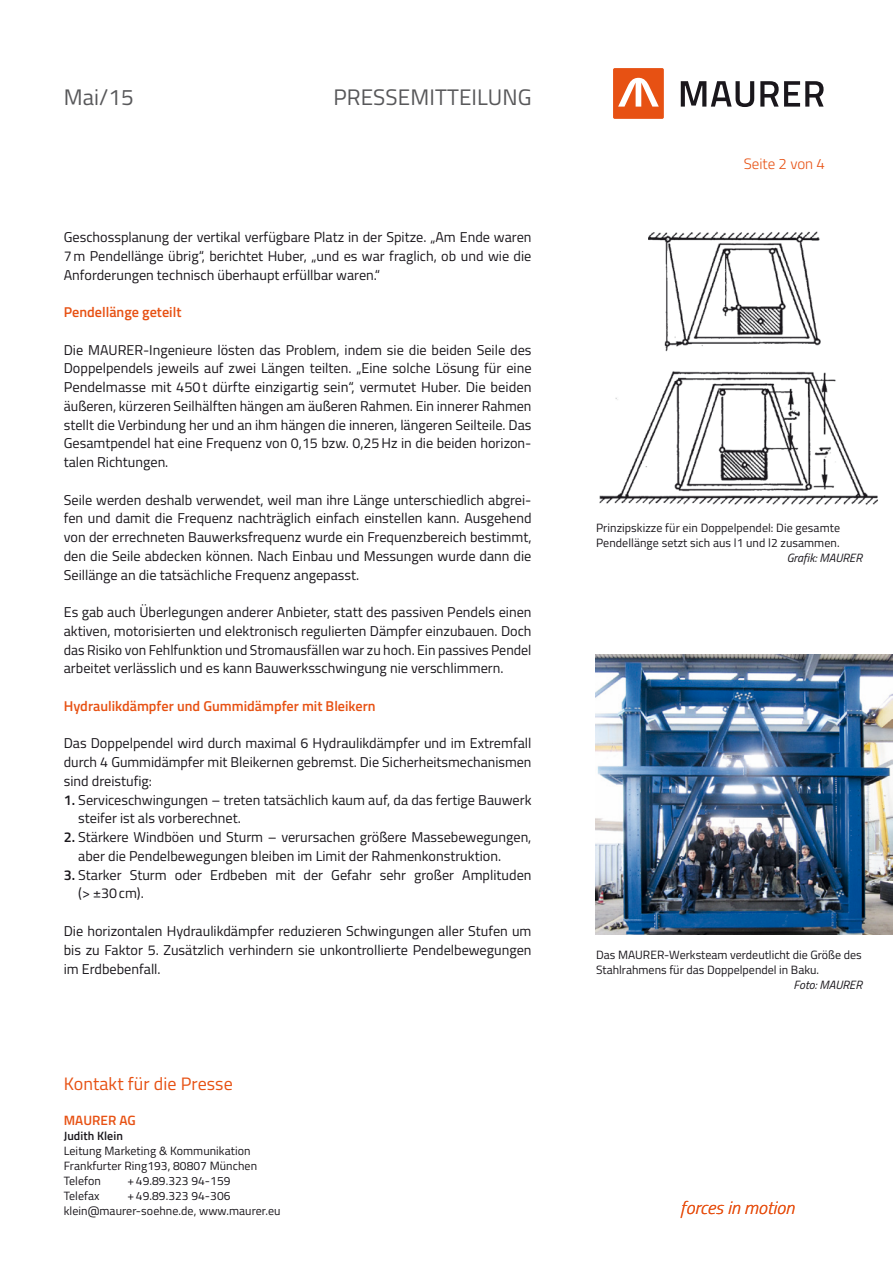
<style>
.page{position:relative;width:893px;height:1263px;background:#fff}
.page>*{position:absolute;margin:0;border:0;box-sizing:border-box;transform-origin:0 0}
.t1{font:22.5px "Titillium";letter-spacing:.005em;color:#58585a}
.t2{font:18px "Titillium";letter-spacing:.005em;color:#e75113}
.t3{font:italic 300 18px "Titillium";letter-spacing:.005em;color:#e75113}
.t4{font:300 15px "Titillium";color:#e75113}
.t5{font:14.25px/18.8px "Titillium";color:#1a171c;text-align:justify}
.t6{font:600 14.25px "Titillium";color:#e75113}
.t7{font:600 13.5px "Titillium";letter-spacing:.005em;color:#e75113}
.t8{font:12px/15px "Titillium";letter-spacing:.005em;color:#1a171c}
.t9{font:italic 12px "Titillium";color:#1a171c}
.t10{font:600 12px "Titillium";letter-spacing:.005em;color:#1a171c}
.s1{font-weight:600}
</style>
<div class="page">
<div style="left:613px;top:68px;width:51px;height:51px;background:#e75113;border-radius:2px"></div>
<svg style="left:681px;top:81px;width:73px;height:26px"></svg>
<svg style="left:760px;top:81px;width:64px;height:26px"></svg>
<svg style="left:618px;top:78px;width:41px;height:29px"></svg>
<img style="left:595px;top:654px;width:298px;height:281px">
<img style="left:599px;top:371px;width:279px;height:134px">
<img style="left:648px;top:231px;width:173px;height:121px">
<h1 class="t1" style="left:64px;top:81px;width:72px">Mai/15</h1>
<h1 class="t1" style="left:333px;top:81px;width:200px">PRESSEMITTEILUNG</h1>
<p class="t5" style="left:64px;top:227px;width:469px">Geschossplanung der vertikal verfügbare Platz in der Spitze. „Am Ende waren 7m Pendellänge übrig“, berichtet Huber, „und es war fraglich, ob und wie die Anforderungen technisch überhaupt erfüllbar waren.“</p>
<p class="t6" style="left:64px;top:301px;width:119px">Pendellänge geteilt</p>
<p class="t5" style="left:64px;top:340px;width:469px">Die MAURER-Ingenieure lösten das Problem, indem sie die beiden Seile des Doppelpendels jeweils auf zwei Längen teilten. „Eine solche Lösung für eine Pendelmasse mit 450t dürfte einzigartig sein“, vermutet Huber. Die beiden äußeren, kürzeren Seilhälften hängen am äußeren Rahmen. Ein innerer Rahmen stellt die Verbindung her und an ihm hängen die inneren, längeren Seilteile. Das Gesamtpendel hat eine Frequenz von 0,15 bzw. 0,25Hz in die beiden horizon&shy;talen Richtungen.</p>
<p class="t5" style="left:64px;top:490px;width:469px">Seile werden deshalb verwendet, weil man ihre Länge unterschiedlich abgrei&shy;fen und damit die Frequenz nachträglich einfach einstellen kann. Ausgehend von der errechneten Bauwerksfrequenz wurde ein Frequenzbereich bestimmt, den die Seile abdecken können. Nach Einbau und Messungen wurde dann die Seillänge an die tatsächliche Frequenz angepasst.</p>
<p class="t5" style="left:64px;top:602px;width:469px">Es gab auch Überlegungen anderer Anbieter, statt des passiven Pendels einen aktiven, motorisierten und elektronisch regulierten Dämpfer einzubauen. Doch das Risiko von Fehlfunktion und Stromausfällen war zu hoch. Ein passives Pendel arbeitet verlässlich und es kann Bauwerksschwingung nie verschlimmern.</p>
<p class="t6" style="left:64px;top:695px;width:313px">Hydraulikdämpfer und Gummidämpfer mit Bleikern</p>
<p class="t5" style="left:64px;top:733px;width:469px">Das Doppelpendel wird durch maximal 6 Hydraulikdämpfer und im Extremfall durch 4 Gummidämpfer mit Bleikernen gebremst. Die Sicherheitsmechanismen sind dreistufig:</p>
<p class="t5" style="left:78px;top:790px;width:455px;text-indent:-15px"><span class="s1">1.</span> Serviceschwingungen – treten tatsächlich kaum auf, da das fertige Bauwerk steifer ist als vorberechnet.</p>
<p class="t5" style="left:78px;top:827px;width:455px;text-indent:-15px"><span class="s1">2.</span> Stärkere Windböen und Sturm – verursachen größere Massebewegungen, aber die Pendelbewegungen bleiben im Limit der Rahmenkonstruktion.</p>
<p class="t5" style="left:78px;top:865px;width:455px;text-indent:-15px"><span class="s1">3.</span> Starker Sturm oder Erdbeben mit der Gefahr sehr großer Amplituden (&gt; ±30cm).</p>
<p class="t5" style="left:64px;top:921px;width:469px">Die horizontalen Hydraulikdämpfer reduzieren Schwingungen aller Stufen um bis zu Faktor 5. Zusätzlich verhindern sie unkontrollierte Pendelbewegungen im Erdbebenfall.</p>
<p class="t2" style="left:64px;top:1070px;width:171px">Kontakt für die Presse</p>
<p class="t7" style="left:64px;top:1109px;width:74px">MAURER AG</p>
<p class="t10" style="left:64px;top:1126px;width:61px">Judith Klein</p>
<p class="t8" style="left:64px;top:1142px;width:195px">Leitung Marketing &amp; Kommunikation<br>Frankfurter Ring193, 80807 München<br>Telefon</p>
<p class="t8" style="left:128px;top:1172px;width:104px">+49.89.323 94-159</p>
<p class="t8" style="left:64px;top:1187px;width:37px">Telefax</p>
<p class="t8" style="left:64px;top:1187px;width:218px;text-indent:64px">+49.89.323 94-306 klein@maurer-soehne.de, www.maurer.eu</p>
<p class="t4" style="left:744px;top:152px;width:83px">Seite 2 von 4</p>
<p class="t8" style="left:596px;top:520px;width:245px">Prinzipskizze für ein Doppelpendel: Die gesamte<br>Pendellänge setzt sich aus l1 und l2 zusammen.</p>
<p class="t9" style="left:787px;top:549px;width:77px">Grafik: MAURER</p>
<p class="t8" style="left:596px;top:947px;width:267px">Das MAURER-Werksteam verdeutlicht die Größe des<br>Stahlrahmens für das Doppelpendel in Baku.</p>
<p class="t9" style="left:793px;top:976px;width:70px">Foto: MAURER</p>
<p class="t3" style="left:680px;top:1194px;width:115px">forces in motion</p>
</div>
